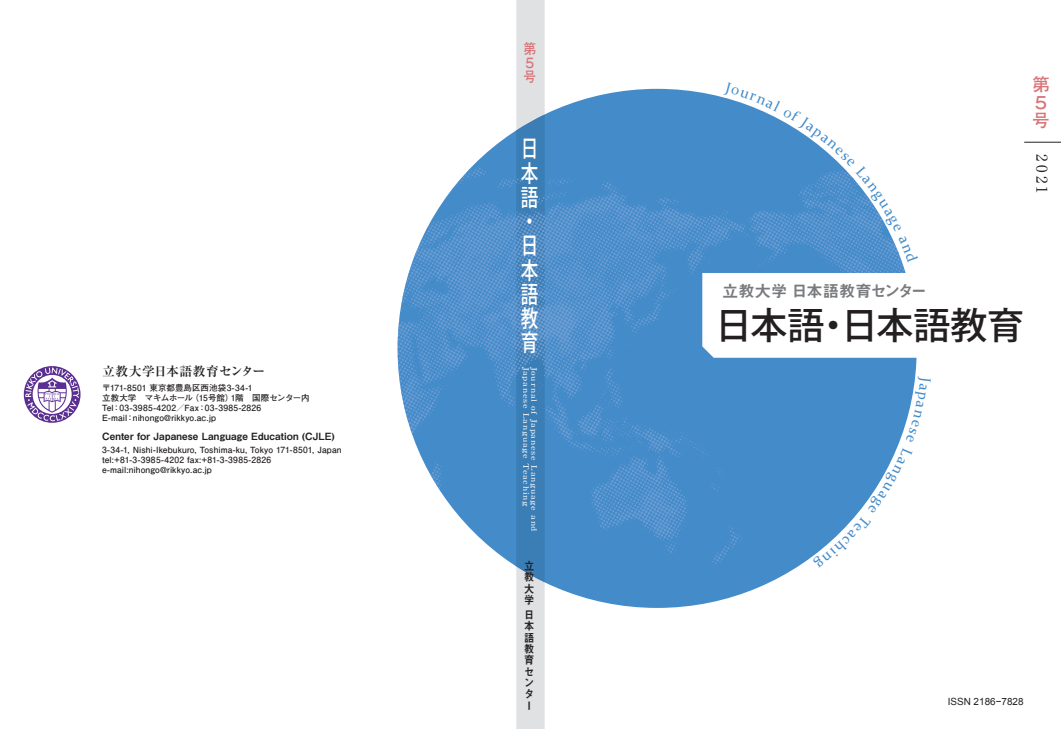
<style>
.page{position:relative;width:1061px;height:729px;background:#fff}
.page>*{position:absolute;margin:0;border:0;box-sizing:border-box;transform-origin:0 0}
.t1{font:500 36.9px "Koz Go Pro";color:#231f20}
.t2{font:500 23.4px/24.2px "Koz Go Pro";color:#fff;text-align:justify;scale:.75 1}
.t3{font:700 17.7px "Futo Go B101 Pro";color:#d97479}
.t4{font:16.3px "Midashi Go Pr 6 N MB31";color:#787a7d}
.t5{font:14.9px "Ryumin Pro";color:#231f20}
.t6{font:700 14.2px "Futo Go B101 Pro";color:#d97479;scale:.9 1}
.t7{font:700 12.8px "Ryumin Pro";letter-spacing:.025em;color:#231f20}
.t8{font:11.3px/11.3px "Midashi Go Pro MB31";color:#231f20;text-align:justify;scale:.9 1}
.t9{font:9.9px "Midashi Go Pro MB31";letter-spacing:.015em;color:#231f20}
.t10{font:9.9px "Arial";color:#231f20}
.t11{font:700 8.5px/9.9px "Futo Go B101 Pro";letter-spacing:.01em;color:#231f20}
.t12{font:700 8.5px "Futo Go B101 Pro";letter-spacing:.035em;color:#231f20}
.t13{font:700 8.5px "Futo Go B101 Pro";letter-spacing:-.035em;color:#231f20}
.t14{font:500 7.4px "Ryumin Pro";letter-spacing:.075em;color:#fff;scale:1.25 1}
</style>
<div class="page">
<div style="left:397px;top:89px;width:519px;height:519px;background:#448bca;border-radius:50%"></div>
<svg style="left:516px;top:0;width:28px;height:729px"></svg>
<img style="left:397px;top:145px;width:519px;height:463px">
<div style="left:702px;top:273px;width:215px;height:85px;background:#fff"></div>
<svg style="left:24px;top:366px;width:56px;height:57px"></svg>
<hr style="left:1023px;top:142px;width:37px;height:1px;background:#231f20">
<svg style="left:723px;top:97px;width:193px;height:166px"></svg>
<svg style="left:812px;top:376px;width:104px;height:191px"></svg>
<h3 class="t6" style="left:523px;top:37px;width:15px">第</h3>
<h3 class="t6" style="left:523px;top:51px;width:13px">５</h3>
<h3 class="t6" style="left:523px;top:66px;width:15px">号</h3>
<h3 class="t3" style="left:1031px;top:70px;width:18px">第</h3>
<h3 class="t3" style="left:1031px;top:88px;width:16px">５</h3>
<h3 class="t3" style="left:1031px;top:106px;width:18px">号</h3>
<h2 class="t2" style="left:521px;top:138px;width:24px">日本語</h2>
<h3 class="t5" style="left:1053px;top:154px;width:40px;rotate:90deg">2021</h3>
<h2 class="t2" style="left:521px;top:210px;width:16px">・</h2>
<h2 class="t2" style="left:521px;top:235px;width:24px">日本語教育</h2>
<h3 class="t4" style="left:722px;top:277px;width:206px">立教大学日本語教育センター</h3>
<h1 class="t1" style="left:841px;top:301px;width:184px">日本語教育</h1>
<h1 class="t1" style="left:714px;top:301px;width:111px">日本語</h1>
<h1 class="t1" style="left:814px;top:301px;width:38px">・</h1>
<h3 class="t7" style="left:102px;top:361px;width:164px">立教大学日本語教育センター</h3>
<p class="t11" style="left:231px;top:381px;width:80px;text-indent:-129px">〒171-8501 東京都豊島区西池袋3-34-1<br>階1 　国際センター内</p>
<p class="t11" style="left:190px;top:391px;width:44px">（15号館）</p>
<p class="t13" style="left:102px;top:390px;width:93px">立教大学　マキムホール</p>
<p class="t12" style="left:112px;top:400px;width:88px">：03-3985-4202／Fax</p>
<p class="t12" style="left:198px;top:400px;width:65px">：03-3985-2826</p>
<p class="t11" style="left:102px;top:401px;width:13px">Tel</p>
<p class="t11" style="left:133px;top:411px;width:85px">nihongo@rikkyo.ac j p.</p>
<p class="t11" style="left:102px;top:411px;width:27px">E-mail</p>
<p class="t9" style="left:102px;top:429px;width:234px">Center for Japanese Language Education (CJLE(</p>
<p class="t11" style="left:102px;top:444px;width:241px">3-34-1, Nishi-Ikebukuro, Toshima-ku, Tokyo 171-8501, Japan tel:+81-3-3985-4202 fax:+81-3-3985-2826 e-mail:nihongo@rikkyo.ac j p.</p>
<p class="t11" style="left:126px;top:411px;width:10px">：</p>
<p class="t14" style="left:532px;top:366px;width:35px;rotate:90deg">Japanese</p>
<p class="t14" style="left:540px;top:366px;width:30px;rotate:90deg">Journal</p>
<p class="t14" style="left:540px;top:406px;width:8px;rotate:90deg">of</p>
<p class="t14" style="left:532px;top:412px;width:38px;rotate:90deg">Language</p>
<p class="t14" style="left:540px;top:419px;width:35px;rotate:90deg">Japanese</p>
<p class="t14" style="left:532px;top:463px;width:36px;rotate:90deg">Teaching</p>
<p class="t14" style="left:540px;top:465px;width:38px;rotate:90deg">Language</p>
<p class="t14" style="left:540px;top:515px;width:15px;rotate:90deg">and</p>
<h3 class="t8" style="left:524px;top:558px;width:12px">立教大学</h3>
<h3 class="t8" style="left:524px;top:607px;width:12px;text-align:left">日本語教育センター</h3>
<p class="t10" style="left:947px;top:695px;width:77px">ISSN 2186−7828</p>
</div>
